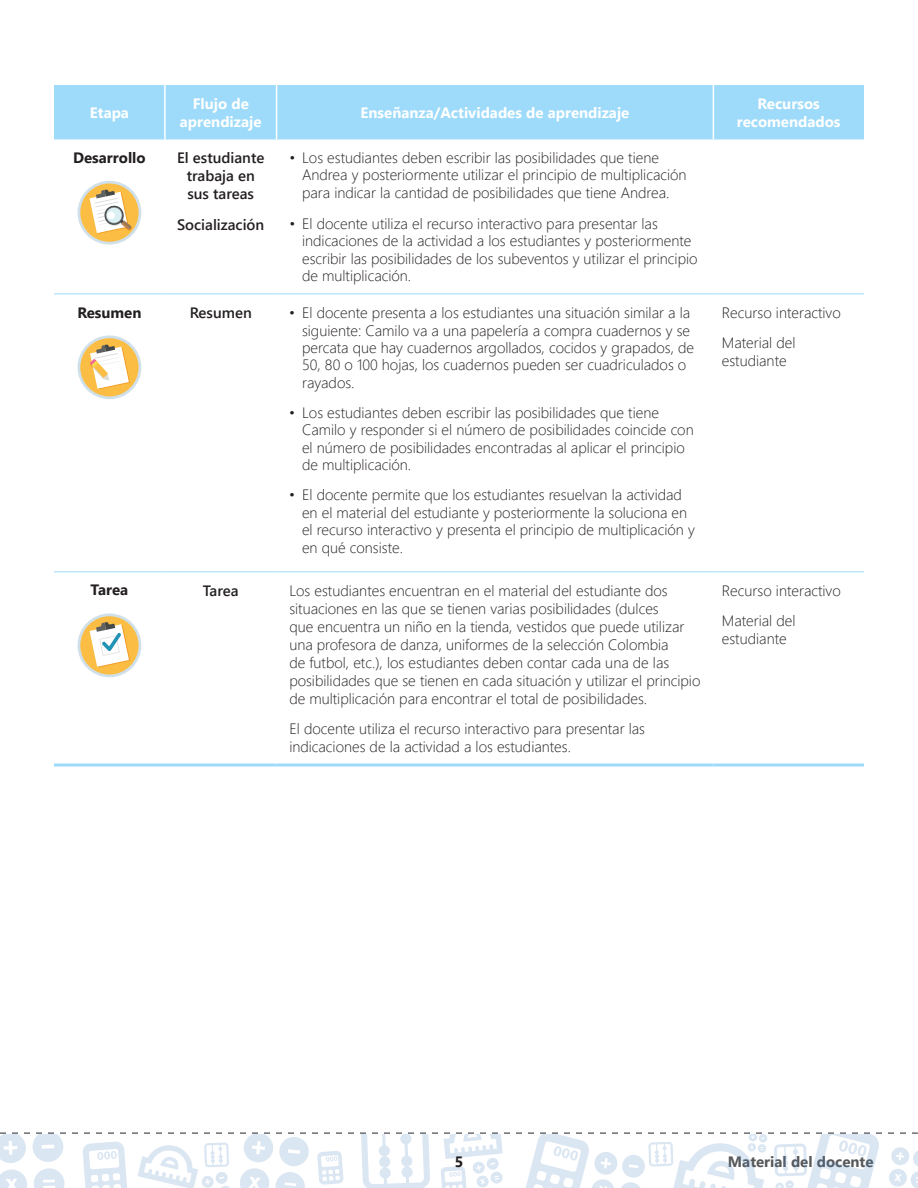
<style>
.page{position:relative;width:918px;height:1188px;background:#fff}
.page>*{position:absolute;margin:0;border:0;box-sizing:border-box;transform-origin:0 0}
.t1{font:300 15px/17.5px "Segoe UI";color:#231f20}
.t2{font:700 15px/18px "Segoe UI";color:#fff;text-align:center}
.t3{font:600 15px/18px "Segoe UI";color:#231f20;text-align:center}
.t4{font:700 15px "Segoe UI";color:#231f20}
.t5{font:700 15px "Segoe UI";color:#57585a}
</style>
<div class="page">
<svg style="left:0;top:1132px;width:918px;height:56px"></svg>
<div style="left:54px;top:85px;width:810px;height:54px;background:#9edbfa"></div>
<hr style="left:164px;top:85px;width:2px;height:54px;background:#fff">
<hr style="left:276px;top:85px;width:1px;height:54px;background:#fff">
<hr style="left:713px;top:85px;width:1px;height:54px;background:#fff">
<hr style="left:54px;top:571px;width:111px;height:1px;background:#9edbfa">
<hr style="left:165px;top:571px;width:112px;height:1px;background:#9edbfa">
<hr style="left:277px;top:571px;width:436px;height:1px;background:#9edbfa">
<hr style="left:713px;top:571px;width:151px;height:1px;background:#9edbfa">
<hr style="left:54px;top:294px;width:111px;height:1px;background:#9edbfa">
<hr style="left:165px;top:294px;width:112px;height:1px;background:#9edbfa">
<hr style="left:277px;top:294px;width:436px;height:1px;background:#9edbfa">
<hr style="left:713px;top:294px;width:151px;height:1px;background:#9edbfa">
<hr style="left:54px;top:764px;width:111px;height:3px;background:#9edbfa">
<hr style="left:165px;top:764px;width:112px;height:3px;background:#9edbfa">
<hr style="left:277px;top:764px;width:436px;height:3px;background:#9edbfa">
<hr style="left:713px;top:764px;width:151px;height:3px;background:#9edbfa">
<svg style="left:78px;top:181px;width:63px;height:64px"></svg>
<div style="left:80px;top:184px;width:59px;height:58px;background:#fbbd43;border-radius:50%"></div>
<svg style="left:90px;top:189px;width:42px;height:45px"></svg>
<svg style="left:78px;top:335px;width:63px;height:64px"></svg>
<div style="left:80px;top:338px;width:59px;height:58px;background:#fbbd43;border-radius:50%"></div>
<svg style="left:90px;top:344px;width:40px;height:45px"></svg>
<div style="left:78px;top:614px;width:63px;height:63px;background:#cfe0ea;border-radius:50%"></div>
<div style="left:80px;top:616px;width:59px;height:59px;background:#fbbd43;border-radius:50%"></div>
<svg style="left:90px;top:622px;width:40px;height:45px"></svg>
<p class="t2" style="left:90px;top:103px;width:41px">Etapa</p>
<p class="t2" style="left:180px;top:94px;width:83px">Flujo de aprendizaje</p>
<p class="t2" style="left:361px;top:103px;width:270px">Enseñanza/Actividades de aprendizaje</p>
<p class="t2" style="left:737px;top:94px;width:105px">Recursos recomendados</p>
<p class="t4" style="left:73px;top:145px;width:74px">Desarrollo</p>
<p class="t3" style="left:177px;top:148px;width:89px">El estudiante trabaja en sus tareas</p>
<p class="t3" style="left:177px;top:215px;width:89px">Socialización</p>
<p class="t1" style="left:302px;top:148px;width:386px;text-indent:-13px">• Los estudiantes deben escribir las posibilidades que tiene<br>Andrea y posteriormente utilizar el principio de multiplicación para indicar la cantidad de posibilidades que tiene Andrea.</p>
<p class="t1" style="left:302px;top:214px;width:397px;text-indent:-13px">• El docente utiliza el recurso interactivo para presentar las indicaciones de la actividad a los estudiantes y posteriormente escribir las posibilidades de los subeventos y utilizar el principio de multiplicación.</p>
<p class="t4" style="left:77px;top:300px;width:66px">Resumen</p>
<p class="t3" style="left:190px;top:303px;width:64px">Resumen</p>
<p class="t1" style="left:302px;top:303px;width:394px;text-indent:-13px">• El docente presenta a los estudiantes una situación similar a la siguiente: Camilo va a una papelería a compra cuadernos y se percata que hay cuadernos argollados, cocidos y grapados, de 50, 80 o 100 hojas, los cuadernos pueden ser cuadriculados o rayados.</p>
<p class="t1" style="left:302px;top:403px;width:393px;text-indent:-13px">• Los estudiantes deben escribir las posibilidades que tiene Camilo y responder si el número de posibilidades coincide con el número de posibilidades encontradas al aplicar el principio de multiplicación.</p>
<p class="t1" style="left:302px;top:485px;width:394px;text-indent:-13px">• El docente permite que los estudiantes resuelvan la actividad en el material del estudiante y posteriormente la soluciona en el recurso interactivo y presenta el principio de multiplicación y en qué consiste.</p>
<p class="t4" style="left:91px;top:578px;width:39px">Tarea</p>
<p class="t3" style="left:203px;top:581px;width:37px">Tarea</p>
<p class="t1" style="left:289px;top:580px;width:413px;line-height:18px">Los estudiantes encuentran en el material del estudiante dos situaciones en las que se tienen varias posibilidades (dulces<br>que encuentra un niño en la tienda, vestidos que puede utilizar una profesora de danza, uniformes de la selección Colombia<br>de futbol, etc.), los estudiantes deben contar cada una de las posibilidades que se tienen en cada situación y utilizar el principio de multiplicación para encontrar el total de posibilidades.</p>
<p class="t1" style="left:289px;top:719px;width:357px;line-height:18px">El docente utiliza el recurso interactivo para presentar las indicaciones de la actividad a los estudiantes.</p>
<p class="t1" style="left:722px;top:296px;width:120px;line-height:30.8px">Recurso interactivo<br>Material del</p>
<p class="t1" style="left:722px;top:352px;width:66px">estudiante</p>
<p class="t1" style="left:722px;top:574px;width:120px;line-height:30.8px">Recurso interactivo<br>Material del</p>
<p class="t1" style="left:722px;top:629px;width:66px">estudiante</p>
<p class="t4" style="left:455px;top:1150px;width:10px">5</p>
<p class="t5" style="left:728px;top:1149px;width:147px">Material del docente</p>
</div>
